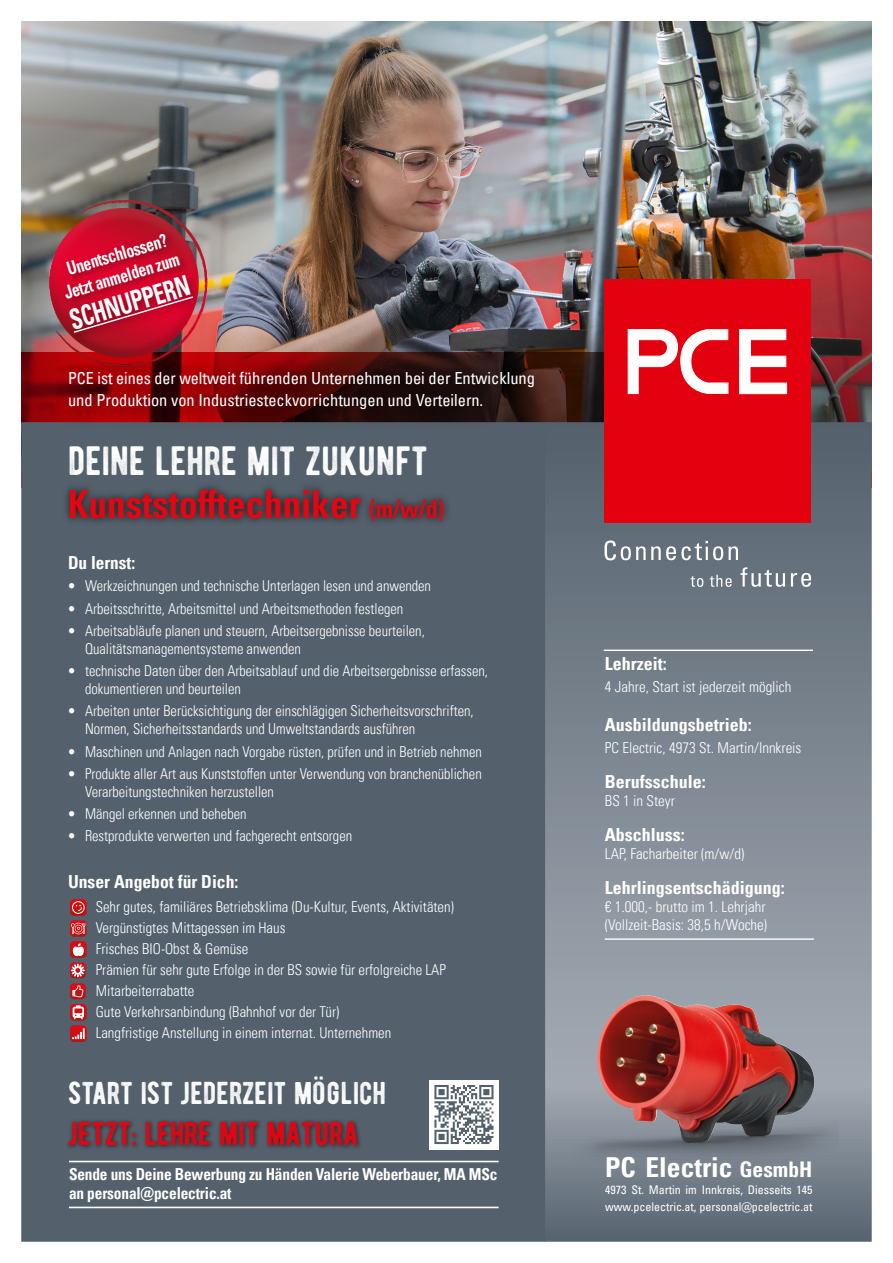
<style>
.page{position:relative;width:893px;height:1263px;background:#fff}
.page>*{position:absolute;margin:0;border:0;box-sizing:border-box;transform-origin:0 0}
.t1{font:40.65px "BERNIER Distressed";color:#fff}
.t2{font:700 condensed 39px "Univers LT Pro";color:#e30613;scale:.95 1}
.t3{font:33px "BERNIER Distressed";color:#e30613}
.t4{font:31.5px "BERNIER Distressed";color:#fff}
.t5{font:700 condensed 28.05px "Univers LT Pro";color:#fff;scale:.78 1}
.t6{font:700 condensed 27.6px "Univers LT Pro";color:#fff}
.t7{font:700 condensed 18.3px/21.9px "Univers LT Pro";color:#fff;text-align:center;scale:.85 1}
.t8{font:700 condensed 18px "Univers LT Pro";color:#fff}
.t9{font:700 condensed 18px "Univers LT Pro";color:#fff;scale:.96 1}
.t10{font:condensed 16.65px/22.2px "Univers LT Pro";color:#fff;scale:.96 1}
.t11{font:700 condensed 16.5px/19.8px "Univers LT Pro";letter-spacing:-.01em;color:#fff;scale:.93 1}
.t12{font:300 condensed 15px/18px "Univers LT Pro";color:#fff;scale:.96 1}
.t13{font:300 condensed 15px/21px "Univers LT Pro";color:#fff}
.t14{font:condensed 12px/16.8px "Univers LT Pro";color:#fff}
.s1{font-size:25.5px}
.s2{font-weight:400;font-size:14.4px;color:#54616c}
.s3{font-size:21.6px}
</style>
<div class="page">
<img style="left:21px;top:21px;width:851px;height:401px">
<svg style="left:21px;top:353px;width:583px;height:69px;background:#4a120f"></svg>
<svg style="left:545px;top:422px;width:327px;height:820px;background:#7a848e"></svg>
<div style="left:21px;top:422px;width:524px;height:820px;background:#54616c"></div>
<div style="left:604px;top:280px;width:207px;height:243px;background:#e3000f"></div>
<svg style="left:604px;top:540px;width:134px;height:20px"></svg>
<svg style="left:740px;top:567px;width:71px;height:20px"></svg>
<svg style="left:690px;top:575px;width:42px;height:12px"></svg>
<svg style="left:739px;top:329px;width:48px;height:65px"></svg>
<svg style="left:627px;top:329px;width:102px;height:65px"></svg>
<img style="left:571px;top:995px;width:267px;height:170px">
<img style="left:595px;top:995px;width:219px;height:147px">
<hr style="left:69px;top:1161px;width:430px;height:1px;background:#fff">
<hr style="left:69px;top:1206px;width:430px;height:2px;background:#fff">
<div style="left:65px;top:1117px;width:298px;height:34px;background:#000;opacity:.5"></div>
<div style="left:62px;top:481px;width:390px;height:48px;background:#000;opacity:.75"></div>
<hr style="left:604px;top:650px;width:209px;height:1px;background:#fff">
<hr style="left:605px;top:938px;width:209px;height:2px;background:#fff">
<img style="left:23px;top:169px;width:210px;height:218px">
<div style="left:62px;top:229px;width:141px;height:114px;background:#000;opacity:.38"></div>
<svg style="left:72px;top:295px;width:123px;height:39px;background:#bc122e"></svg>
<svg style="left:56px;top:358px;width:500px;height:72px;background:#541113"></svg>
<div style="left:429px;top:1080px;width:70px;height:69px;background:#fff"></div>
<svg style="left:434px;top:1085px;width:59px;height:59px"></svg>
<svg style="left:70px;top:899px;width:17px;height:143px;background:#b55257"></svg>
<p class="t7" style="left:55px;top:262px;width:142px;rotate:-17deg">Unentschlossen?<br>Jetzt anmelden zum</p>
<h3 class="t5" style="left:65px;top:304px;width:161px;rotate:-17deg">SCHNUPPERN</h3>
<p class="t10" style="left:68px;top:367px;width:488px">PCE ist eines der weltweit führenden Unternehmen bei der Entwicklung und Produktion von Industriesteckvorrichtungen und Verteilern.</p>
<h1 class="t1" style="left:68px;top:435px;width:362px">DEINE LEHRE MIT ZUKUNFT</h1>
<h2 class="t2" style="left:68px;top:480px;width:398px">Kunststofftechniker <span class="s1">(m/w/d)</span></h2>
<p class="t9" style="left:68px;top:552px;width:71px">Du lernst:</p>
<p class="t12" style="left:68px;top:576px;width:380px">• Werkzeichnungen und technische Unterlagen lesen und anwenden</p>
<p class="t12" style="left:68px;top:598px;width:351px">• Arbeitsschritte, Arbeitsmittel und Arbeitsmethoden festlegen</p>
<p class="t12" style="left:85px;top:621px;width:355px;text-indent:-17px">• Arbeitsabläufe planen und steuern, Arbeitsergebnisse beurteilen,<br>Qualitätsmanagementsysteme anwenden</p>
<p class="t12" style="left:85px;top:661px;width:421px;text-indent:-17px">• technische Daten über den Arbeitsablauf und die Arbeitsergebnisse erfassen, dokumentieren und beurteilen</p>
<p class="t12" style="left:85px;top:701px;width:406px;text-indent:-17px">• Arbeiten unter Berücksichtigung der einschlägigen Sicherheitsvorschriften,<br>Normen, Sicherheitsstandards und Umweltstandards ausführen</p>
<p class="t12" style="left:68px;top:741px;width:433px">• Maschinen und Anlagen nach Vorgabe rüsten, prüfen und in Betrieb nehmen</p>
<p class="t12" style="left:85px;top:764px;width:415px;text-indent:-17px">• Produkte aller Art aus Kunststoffen unter Verwendung von branchenüblichen<br>Verarbeitungstechniken herzustellen</p>
<p class="t12" style="left:68px;top:804px;width:187px">• Mängel erkennen und beheben</p>
<p class="t12" style="left:68px;top:826px;width:297px">• Restprodukte verwerten und fachgerecht entsorgen</p>
<p class="t8" style="left:68px;top:870px;width:172px">Unser Angebot für Dich:</p>
<p class="t13" style="left:96px;top:895px;width:360px;text-indent:-20px"><span class="s2">•</span> Sehr gutes, familiäres Betriebsklima (Du-Kultur, Events, Aktivitäten)<br>Vergünstigtes Mittagessen im Haus<br>Frisches BIO-Obst &amp; Gemüse<br>Prämien für sehr gute Erfolge in der BS sowie für erfolgreiche LAP Mitarbeiterrabatte<br>Gute Verkehrsanbindung (Bahnhof vor der Tür)<br>Langfristige Anstellung in einem internat. Unternehmen</p>
<h3 class="t4" style="left:68px;top:1073px;width:319px">START IST JEDERZEIT MÖGLICH</h3>
<h3 class="t3" style="left:68px;top:1112px;width:292px">JETZT: LEHRE MIT MATURA</h3>
<p class="t11" style="left:69px;top:1163px;width:462px">Sende uns Deine Bewerbung zu Händen Valerie Weberbauer, MA MSc an personal@pcelectric.at</p>
<p class="t8" style="left:605px;top:652px;width:63px">Lehrzeit:</p>
<p class="t13" style="left:605px;top:675px;width:188px">4 Jahre, Start ist jederzeit möglich</p>
<p class="t8" style="left:605px;top:714px;width:148px">Ausbildungsbetrieb:</p>
<p class="t13" style="left:605px;top:737px;width:198px">PC Electric, 4973 St. Martin/Innkreis</p>
<p class="t8" style="left:605px;top:771px;width:102px">Berufsschule:</p>
<p class="t13" style="left:605px;top:789px;width:71px">BS 1 in Steyr</p>
<p class="t8" style="left:605px;top:824px;width:81px">Abschluss:</p>
<p class="t13" style="left:605px;top:842px;width:141px">LAP, Facharbeiter (m/w/d)</p>
<p class="t8" style="left:605px;top:876px;width:181px">Lehrlingsentschädigung:</p>
<p class="t13" style="left:605px;top:897px;width:164px;line-height:18px">€ 1.000,- brutto im 1. Lehrjahr (Vollzeit-Basis: 38,5 h/Woche)</p>
<h3 class="t6" style="left:605px;top:1151px;width:209px">PC Electric <span class="s3">GesmbH</span></h3>
<p class="t14" style="left:605px;top:1181px;width:209px">4973 St. Martin im Innkreis, Diesseits 145 www.pcelectric.at, personal@pcelectric.at</p>
</div>
